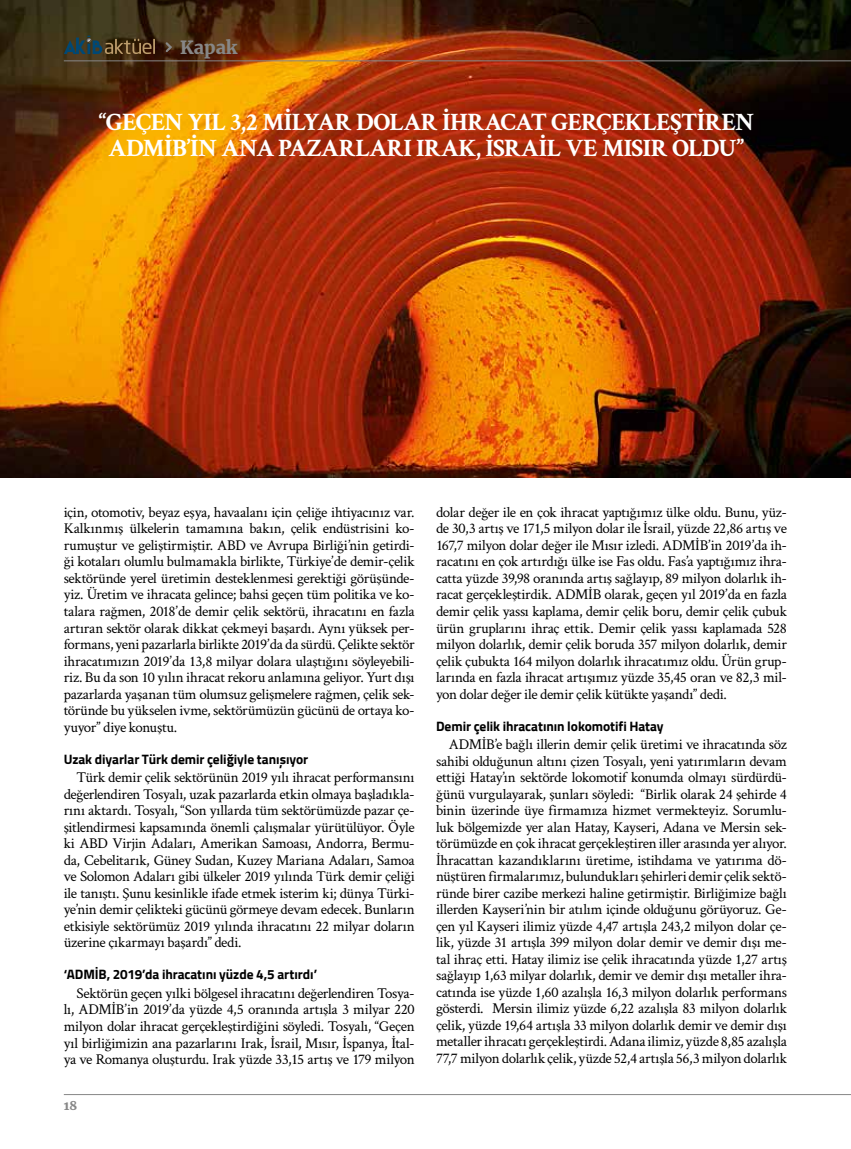
<style>
.page{position:relative;width:851px;height:1149px;background:#fff}
.page>*{position:absolute;margin:0;border:0;box-sizing:border-box;transform-origin:0 0}
.t1{font:700 25.05px "Crimson Text";letter-spacing:-.04em;color:#fff}
.t2{font:900 18px "Merriweather";color:#878787}
.t3{font:15px/16.5px "Crimson Text";letter-spacing:-.02em;color:#000;text-align:justify}
.t4{font:700 13.5px "Titillium Web";letter-spacing:-.005em;color:#000}
.t5{font:900 12px "Merriweather";color:#878787}
</style>
<div class="page">
<hr style="left:64px;top:1093px;width:786px;height:1px;background:#878787">
<img style="left:0;top:0;width:850px;height:477px">
<hr style="left:64px;top:60px;width:786px;height:1px;background:#878787">
<svg style="left:163px;top:40px;width:11px;height:14px"></svg>
<svg style="left:64px;top:36px;width:91px;height:18px;background:#454231"></svg>
<p class="t2" style="left:180px;top:35px;width:59px">Kapak</p>
<h1 class="t1" style="left:99px;top:107px;width:40px">“geçen</h1>
<h1 class="t1" style="left:187px;top:107px;width:91px">yıl 3,2 milyar</h1>
<h1 class="t1" style="left:356px;top:107px;width:18px">dolar</h1>
<h1 class="t1" style="left:442px;top:107px;width:16px">ihra</h1>
<h1 class="t1" style="left:500px;top:107px;width:83px">cat gerçekleştiren</h1>
<h1 class="t1" style="left:109px;top:132px;width:17px">admib</h1>
<h1 class="t1" style="left:186px;top:132px;width:54px">’in ana</h1>
<h1 class="t1" style="left:278px;top:132px;width:28px">pazarları</h1>
<h1 class="t1" style="left:416px;top:132px;width:16px">ırak</h1>
<h1 class="t1" style="left:476px;top:132px;width:23px">, israil</h1>
<h1 class="t1" style="left:565px;top:132px;width:51px">ve mısır</h1>
<h1 class="t1" style="left:672px;top:132px;width:17px">oldu</h1>
<h1 class="t1" style="left:736px;top:132px;width:10px">”</h1>
<p class="t3" style="left:64px;top:503px;width:352px">için, otomotiv, beyaz eşya, havaalanı için çeliğe ihtiyacınız var.<br>Kalkınmış ülkelerin tamamına bakın, çelik endüstrisini ko&shy;rumuştur ve geliştirmiştir. ABD ve Avrupa Birliği’nin getirdi&shy;ği kotaları olumlu bulmamakla birlikte, Türkiye’de demir-çelik sektöründe yerel üretimin desteklenmesi gerektiği görüşünde&shy;yiz. Üretim ve ihracata gelince; bahsi geçen tüm politika ve ko&shy;talara rağmen, 2018’de demir çelik sektörü, ihracatını en fazla artıran sektör olarak dikkat çekmeyi başardı. Aynı yüksek per&shy;formans, yeni pazarlarla birlikte 2019’da da sürdü. Çelikte sektör ihracatımızın 2019’da 13,8 milyar dolara ulaştığını söyleyebili&shy;riz. Bu da son 10 yılın ihracat rekoru anlamına geliyor. Yurt dışı pazarlarda yaşanan tüm olumsuz gelişmelere rağmen, çelik sek&shy;töründe bu yükselen ivme, sektörümüzün gücünü de ortaya ko&shy;yuyor” diye konuştu.</p>
<p class="t4" style="left:64px;top:748px;width:246px">Uzak diyarlar Türk demir çeliğiyle tanışıyor</p>
<p class="t3" style="left:64px;top:768px;width:352px;text-indent:13px">Türk demir çelik sektörünün 2019 yılı ihracat performansını değerlendiren Tosyalı, uzak pazarlarda etkin olmaya başladıkla&shy;rını aktardı. Tosyalı, “Son yıllarda tüm sektörümüzde pazar çe&shy;şitlendirmesi kapsamında önemli çalışmalar yürütülüyor. Öyle ki ABD Virjin Adaları, Amerikan Samoası, Andorra, Bermu&shy;da, Cebelitarık, Güney Sudan, Kuzey Mariana Adaları, Samoa ve Solomon Adaları gibi ülkeler 2019 yılında Türk demir çeliği ile tanıştı. Şunu kesinlikle ifade etmek isterim ki; dünya Türki&shy;ye’nin demir çelikteki gücünü görmeye devam edecek. Bunların etkisiyle sektörümüz 2019 yılında ihracatını 22 milyar doların üzerine çıkarmayı başardı” dedi.</p>
<p class="t4" style="left:64px;top:963px;width:255px">‘ADMİB, 2019’da ihracatını yüzde 4,5 artırdı’</p>
<p class="t3" style="left:64px;top:984px;width:352px;text-indent:13px">Sektörün geçen yılki bölgesel ihracatını değerlendiren Tosya&shy;lı, ADMİB’in 2019’da yüzde 4,5 oranında artışla 3 milyar 220 milyon dolar ihracat gerçekleştirdiğini söyledi. Tosyalı, “Geçen yıl birliğimizin ana pazarlarını Irak, İsrail, Mısır, İspanya, İtal&shy;ya ve Romanya oluşturdu. Irak yüzde 33,15 artış ve 179 milyon</p>
<p class="t5" style="left:64px;top:1096px;width:15px">18</p>
<p class="t3" style="left:436px;top:503px;width:352px">dolar değer ile en çok ihracat yaptığımız ülke oldu. Bunu, yüz&shy;de 30,3 artış ve 171,5 milyon dolar ile İsrail, yüzde 22,86 artış ve 167,7 milyon dolar değer ile Mısır izledi. ADMİB’in 2019’da ih&shy;racatını en çok artırdığı ülke ise Fas oldu. Fas’a yaptığımız ihra&shy;catta yüzde 39,98 oranında artış sağlayıp, 89 milyon dolarlık ih&shy;racat gerçekleştirdik. ADMİB olarak, geçen yıl 2019’da en fazla demir çelik yassı kaplama, demir çelik boru, demir çelik çubuk ürün gruplarını ihraç ettik. Demir çelik yassı kaplamada 528 milyon dolarlık, demir çelik boruda 357 milyon dolarlık, demir çelik çubukta 164 milyon dolarlık ihracatımız oldu. Ürün grup&shy;larında en fazla ihracat artışımız yüzde 35,45 oran ve 82,3 mil&shy;yon dolar değer ile demir çelik kütükte yaşandı” dedi.</p>
<p class="t4" style="left:436px;top:715px;width:229px">Demir çelik ihracatının lokomotifi Hatay</p>
<p class="t3" style="left:436px;top:735px;width:352px;text-indent:13px">ADMİB’e bağlı illerin demir çelik üretimi ve ihracatında söz sahibi olduğunun altını çizen Tosyalı, yeni yatırımların devam ettiği Hatay’ın sektörde lokomotif konumda olmayı sürdürdü&shy;ğünü vurgulayarak, şunları söyledi: “Birlik olarak 24 şehirde 4 binin üzerinde üye firmamıza hizmet vermekteyiz. Sorumlu&shy;luk bölgemizde yer alan Hatay, Kayseri, Adana ve Mersin sek&shy;törümüzde en çok ihracat gerçekleştiren iller arasında yer alıyor.<br>İhracattan kazandıklarını üretime, istihdama ve yatırıma dö&shy;nüştüren firmalarımız, bulundukları şehirleri demir çelik sektö&shy;ründe birer cazibe merkezi haline getirmiştir. Birliğimize bağlı illerden Kayseri’nin bir atılım içinde olduğunu görüyoruz. Ge&shy;çen yıl Kayseri ilimiz yüzde 4,47 artışla 243,2 milyon dolar çe&shy;lik, yüzde 31 artışla 399 milyon dolar demir ve demir dışı me&shy;tal ihraç etti. Hatay ilimiz ise çelik ihracatında yüzde 1,27 artış sağlayıp 1,63 milyar dolarlık, demir ve demir dışı metaller ihra&shy;catında ise yüzde 1,60 azalışla 16,3 milyon dolarlık performans gösterdi. Mersin ilimiz yüzde 6,22 azalışla 83 milyon dolarlık çelik, yüzde 19,64 artışla 33 milyon dolarlık demir ve demir dışı metaller ihracatı gerçekleştirdi. Adana ilimiz, yüzde 8,85 azalışla 77,7 milyon dolarlık çelik, yüzde 52,4 artışla 56,3 milyon dolarlık</p>
</div>
